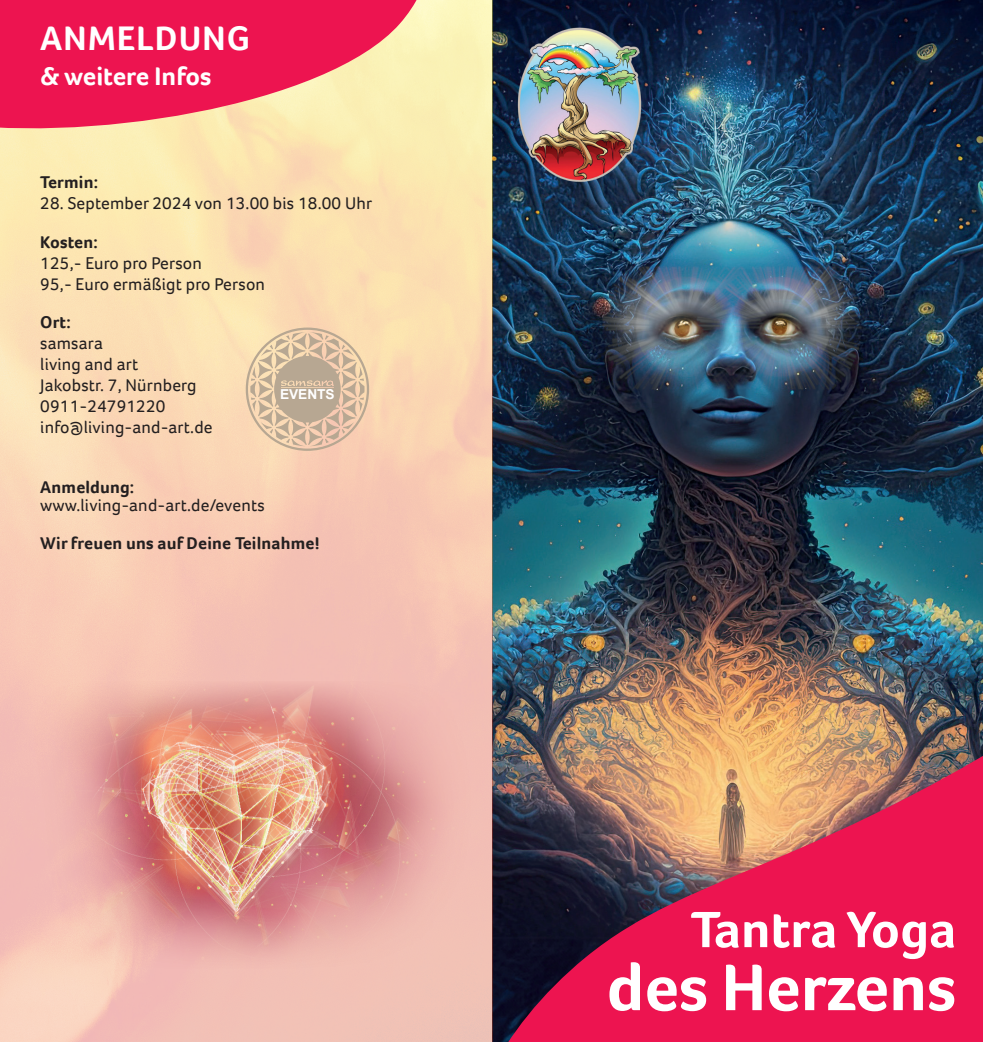
<style>
.page{position:relative;width:983px;height:1042px;background:#fff}
.page>*{position:absolute;margin:0;border:0;box-sizing:border-box;transform-origin:0 0}
.t1{font:700 67.55px "Foco";color:#fff}
.t2{font:700 52.5px "Foco";color:#fff}
.t3{font:700 35px "Foco";letter-spacing:.03em;color:#fff}
.t4{font:700 26.25px "Foco";color:#fff}
.t5{font:17.5px/21px "Foco";letter-spacing:.01em;color:#231f20}
.t6{font:700 17.5px "Foco";letter-spacing:.01em;color:#231f20}
.t7{font:700 13.65px "Arial";color:#fff}
</style>
<div class="page">
<img style="left:0;top:0;width:982px;height:1042px">
<img style="left:515px;top:25px;width:128px;height:159px">
<img style="left:450px;top:665px;width:532px;height:377px">
<svg style="left:0;top:0;width:466px;height:146px;background:#f26c78"></svg>
<img style="left:1px;top:681px;width:478px;height:288px">
<svg style="left:246px;top:327px;width:123px;height:124px;background:#dac1a4"></svg>
<h3 class="t3" style="left:40px;top:15px;width:211px">ANMELDUNG</h3>
<h3 class="t4" style="left:40px;top:59px;width:173px">&amp; weitere Infos</h3>
<p class="t6" style="left:40px;top:171px;width:59px">Termin:</p>
<p class="t5" style="left:40px;top:193px;width:333px">28. September 2024 von 13.00 bis 18.00 Uhr</p>
<p class="t6" style="left:40px;top:230px;width:59px">Kosten:</p>
<p class="t5" style="left:40px;top:252px;width:226px">125,- Euro pro Person<br>95,- Euro ermäßigt pro Person</p>
<p class="t6" style="left:40px;top:311px;width:32px">Ort:</p>
<p class="t5" style="left:40px;top:333px;width:174px">samsara<br>living and art<br>Jakobstr. 7, Nürnberg<br>0911-24791220 info@living-and-art.de</p>
<p class="t7" style="left:280px;top:385px;width:56px">EVENTS</p>
<p class="t6" style="left:40px;top:475px;width:95px">Anmeldung:</p>
<p class="t5" style="left:40px;top:494px;width:226px">www.living-and-art.de/events</p>
<p class="t6" style="left:40px;top:531px;width:281px">Wir freuen uns auf Deine Teilnahme!</p>
<h2 class="t2" style="left:690px;top:894px;width:267px">Tantra Yoga</h2>
<h1 class="t1" style="left:606px;top:942px;width:351px">des Herzens</h1>
</div>
